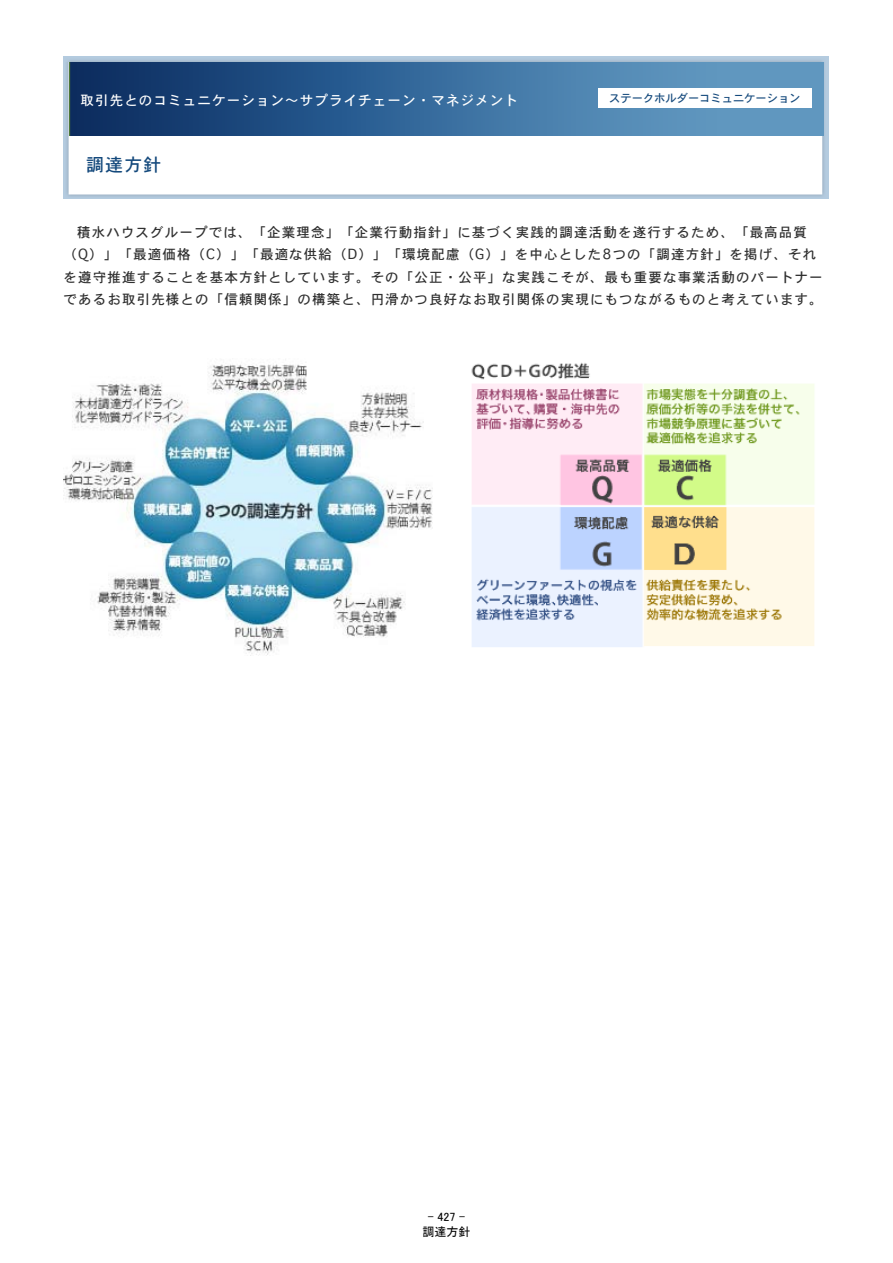
<style>
.page{position:relative;width:893px;height:1263px;background:#fff}
.page>*{position:absolute;margin:0;border:0;box-sizing:border-box;transform-origin:0 0}
.t1{font:18px "Osaka";color:#14497c}
.t2{font:13.5px/22.5px "Osaka";letter-spacing:.085em;color:#303030;text-align:center}
.t3{font:13.5px "Osaka";letter-spacing:.085em;color:#fff}
.t4{font:12px "MSP Gothic";color:#000}
.t5{font:11.25px "Osaka";color:#14497c}
</style>
<div class="page">
<img style="left:64px;top:57px;width:765px;height:6px">
<img style="left:64px;top:63px;width:765px;height:136px">
<div style="left:69px;top:63px;width:754px;height:73px;background:linear-gradient(to right,#072d65,#6ba7cf)"></div>
<div style="left:598px;top:88px;width:214px;height:20px;background:#fff"></div>
<img style="left:64px;top:364px;width:369px;height:291px">
<img style="left:471px;top:362px;width:343px;height:285px">
<p class="t3" style="left:81px;top:92px;width:439px">取引先とのコミュニケーション～サプライチェーン・マネジメント</p>
<p class="t5" style="left:609px;top:91px;width:193px">ステークホルダーコミュニケーション</p>
<h1 class="t1" style="left:86px;top:153px;width:77px">調達方針</h1>
<p class="t2" style="left:64px;top:220px;width:761px">積水ハウスグループでは、「企業理念」「企業行動指針」に基づく実践的調達活動を遂行するため、「最高品質<br>（Q）」「最適価格（C）」「最適な供給（D）」「環境配慮（G）」を中心とした8つの「調達方針」を掲げ、それを遵守推進することを基本方針としています。その「公正・公平」な実践こそが、最も重要な事業活動のパートナーであるお取引先様との「信頼関係」の構築と、円滑かつ良好なお取引関係の実現にもつながるものと考えています。</p>
<p class="t4" style="left:428px;top:1210px;width:39px">- 427 -</p>
<p class="t4" style="left:422px;top:1226px;width:49px">調達方針</p>
</div>
